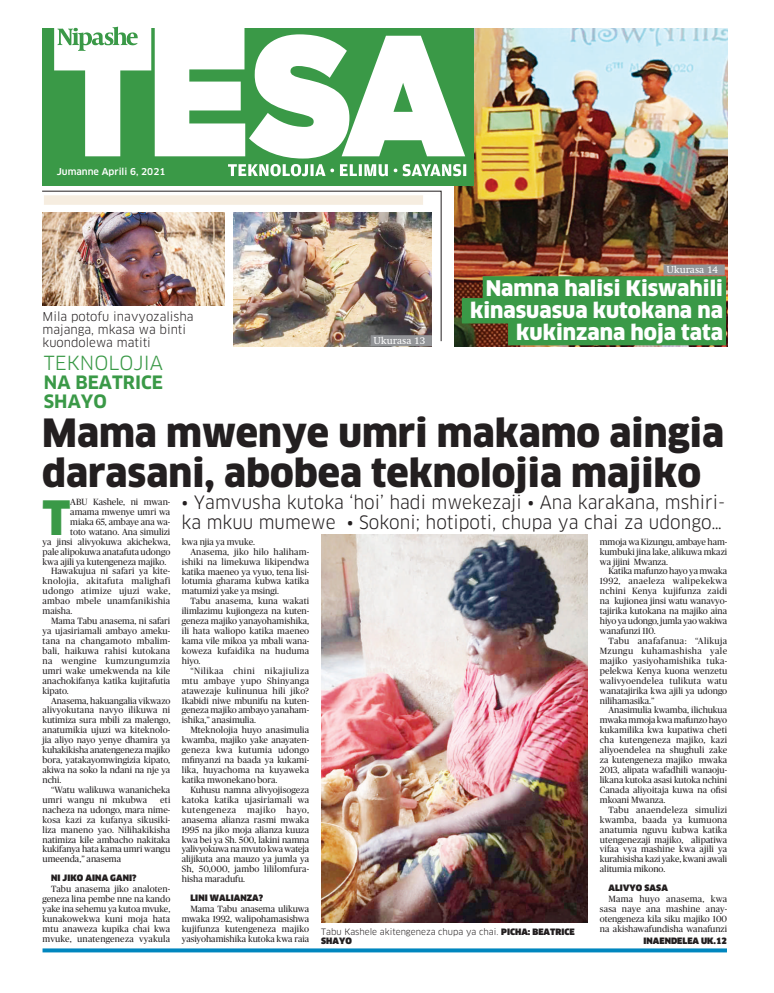
<style>
.page{position:relative;width:774px;height:993px;background:#fff}
.page>*{position:absolute;margin:0;border:0;box-sizing:border-box;transform-origin:0 0}
.t1{font:900 46.2px "Clan";color:#3a9947}
.t2{font:900 38px/39px "Clan";color:#231f20}
.t3{font:900 21px/21.8px "Clan";color:#fff;text-align:right}
.t4{font:19px "Clan OSF";color:#3a9947}
.t5{font:18px/19px "Clan OSF";color:#231f20;scale:.96 1}
.t6{font:700 18px/19px "Clan OSF";color:#3a9947}
.t7{font:12px/13px "Clan OSF";color:#231f20}
.t8{font:10px "Swift";color:#fff}
.t9{font:500 9.2px "Clan";color:#fff}
.t10{font:9px/9.9px "Publico";color:#231f20;text-align:justify}
.t11{font:9px "Publico";letter-spacing:.02em;color:#231f20}
.t12{font:9px "Publico";letter-spacing:.025em;color:#231f20}
.t13{font:9px "Publico";letter-spacing:-.02em;color:#231f20}
.t14{font:9px "Publico";letter-spacing:.04em;color:#231f20}
.t15{font:9px "Publico";letter-spacing:.05em;color:#231f20}
.t16{font:9px "Publico";letter-spacing:.035em;color:#231f20}
.t17{font:9px "Publico";letter-spacing:.055em;color:#231f20}
.t18{font:9px "Publico";letter-spacing:.045em;color:#231f20}
.t19{font:8.6px/9px "Clan";color:#231f20}
.t20{font:900 8.6px "Clan";letter-spacing:.01em;color:#231f20}
.s1{font-weight:900}
</style>
<div class="page">
<img style="left:454px;top:28px;width:273px;height:318px">
<svg style="left:42px;top:191px;width:399px;height:150px"></svg>
<div style="left:44px;top:195px;width:379px;height:10px;background:#f6ede0"></div>
<div style="left:42px;top:28px;width:432px;height:158px;background:#3a9947"></div>
<svg style="left:228px;top:164px;width:238px;height:12px"></svg>
<svg style="left:54px;top:26px;width:411px;height:132px;fill:#fff"></svg>
<svg style="left:57px;top:27px;width:81px;height:24px"></svg>
<div style="left:483px;top:276px;width:243px;height:25px;background:#3a9947"></div>
<div style="left:462px;top:298px;width:264px;height:25px;background:#3a9947"></div>
<div style="left:508px;top:320px;width:218px;height:25px;background:#3a9947"></div>
<svg style="left:43px;top:948px;width:684px;height:4px;background:#1b93c5"></svg>
<div style="left:663px;top:264px;width:62px;height:11px;background:#939598;border:1px solid #939598"></div>
<img style="left:321px;top:534px;width:267px;height:387px">
<img style="left:234px;top:212px;width:198px;height:134px">
<img style="left:43px;top:212px;width:182px;height:93px">
<div style="left:371px;top:335px;width:61px;height:11px;background:#939598;border:1px solid #939598"></div>
<p class="t9" style="left:57px;top:166px;width:110px">Jumanne Aprili 6, 2021</p>
<h3 class="t7" style="left:43px;top:309px;width:153px">Mila potofu inavyozalisha majanga, mkasa wa binti kuondolewa matiti</h3>
<h3 class="t4" style="left:44px;top:352px;width:118px">teknolojia</h3>
<h3 class="t6" style="left:44px;top:372px;width:121px">NA BEATRICE<br>SHAYO</h3>
<p class="t8" style="left:374px;top:334px;width:53px">Ukurasa 13</p>
<p class="t8" style="left:667px;top:264px;width:53px">Ukurasa 14</p>
<h3 class="t3" style="left:470px;top:277px;width:254px">Namna halisi Kiswahili kinasuasua kutokana na kukinzana hoja tata</h3>
<h2 class="t2" style="left:42px;top:414px;width:683px">Mama mwenye umri makamo aingia darasani, abobea teknolojia majiko</h2>
<h3 class="t5" style="left:181px;top:493px;width:568px">• Yamvusha kutoka ‘hoi’ hadi mwekezaji • Ana karakana, mshiri&shy;ka mkuu mumewe • Sokoni; hotipoti, chupa ya chai za udongo…</h3>
<h1 class="t1" style="left:43px;top:492px;width:29px">T</h1>
<p class="t10" style="left:70px;top:496px;width:102px">ABU Kashele, ni mwan-</p>
<p class="t10" style="left:70px;top:506px;width:102px">amama mwenye umri wa</p>
<p class="t10" style="left:70px;top:516px;width:102px">miaka 65, ambaye ana wa-</p>
<p class="t10" style="left:70px;top:526px;width:102px">toto watano. Ana simulizi</p>
<p class="t10" style="left:43px;top:536px;width:129px">ya jinsi alivyokuwa akichekwa,</p>
<p class="t10" style="left:43px;top:546px;width:129px">pale alipokuwa anatafuta udongo</p>
<p class="t10" style="left:43px;top:556px;width:125px">kwa ajili ya kutengeneza majiko.</p>
<p class="t10" style="left:51px;top:566px;width:121px">Hawakujua ni safari ya kite-</p>
<p class="t14" style="left:43px;top:576px;width:129px">knolojia, akitafuta malighafi</p>
<p class="t16" style="left:43px;top:586px;width:129px">udongo atimize ujuzi wake,</p>
<p class="t12" style="left:43px;top:596px;width:129px">ambao mbele unamfanikishia</p>
<p class="t10" style="left:43px;top:606px;width:31px">maisha.</p>
<p class="t10" style="left:51px;top:616px;width:121px">Mama Tabu anasema, ni safari</p>
<p class="t10" style="left:43px;top:625px;width:129px">ya ujasiriamali ambayo ameku-</p>
<p class="t12" style="left:43px;top:635px;width:129px">tana na changamoto mbalim-</p>
<p class="t11" style="left:43px;top:645px;width:129px">bali, haikuwa rahisi kutokana</p>
<p class="t18" style="left:43px;top:655px;width:129px">na wengine kumzungumzia</p>
<p class="t10" style="left:43px;top:665px;width:129px">umri wake umekwenda na kile</p>
<p class="t10" style="left:43px;top:675px;width:129px">anachokifanya katika kujitafutia</p>
<p class="t10" style="left:43px;top:685px;width:28px">kipato.</p>
<p class="t10" style="left:51px;top:695px;width:121px">Anasema, hakuangalia vikwazo</p>
<p class="t11" style="left:43px;top:705px;width:129px">alivyokutana navyo ilikuwa ni</p>
<p class="t10" style="left:43px;top:715px;width:129px">kutimiza sura mbili za malengo,</p>
<p class="t10" style="left:43px;top:725px;width:129px">anatumikia ujuzi wa kiteknolo-</p>
<p class="t10" style="left:43px;top:735px;width:129px">jia aliyo nayo yenye dhamira ya</p>
<p class="t10" style="left:43px;top:744px;width:129px">kuhakikisha anatengeneza majiko</p>
<p class="t10" style="left:43px;top:754px;width:129px">bora, yatakayomwingizia kipato,</p>
<p class="t10" style="left:43px;top:764px;width:129px">akiwa na soko la ndani na nje ya</p>
<p class="t10" style="left:43px;top:774px;width:20px">nchi.</p>
<p class="t10" style="left:51px;top:784px;width:121px">“Watu walikuwa wananicheka</p>
<p class="t11" style="left:43px;top:794px;width:106px">umri wangu ni mkubwa</p>
<p class="t10" style="left:600px;top:536px;width:129px">mmoja wa Kizungu, ambaye ham&shy;kumbuki jina lake, alikuwa mkazi wa jijini Mwanza.</p>
<p class="t10" style="left:600px;top:566px;width:129px;text-indent:9px">Katika mafunzo hayo ya mwaka 1992, anaeleza walipekekwa nchini Kenya kujifunza zaidi na kujionea jinsi watu wanavyo&shy;tajirika kutokana na majiko aina hiyo ya udongo, jumla yao wakiwa wanafunzi 110.</p>
<p class="t10" style="left:600px;top:635px;width:129px;text-indent:9px">Tabu anafafanua: “Alikuja Mzungu kuhamashisha yale majiko yasiyohamishika tuka&shy;pelekwa Kenya kuona wenzetu walivyoendelea tulikuta watu wanatajirika kwa ajili ya udongo nilihamasika.”</p>
<p class="t10" style="left:600px;top:705px;width:129px;text-indent:9px">Anasimulia kwamba, ilichukua mwaka mmoja kwa mafunzo hayo kukamilika kwa kupatiwa cheti cha kutengeneza majiko, kazi aliyoendelea na shughuli zake za kutengeneza majiko mwaka 2013, alipata wafadhili wanaoju&shy;likana kutoka asasi kutoka nchini Canada aliyoitaja kuwa na ofisi mkoani Mwanza.</p>
<p class="t10" style="left:600px;top:804px;width:129px;text-indent:9px">Tabu anaendeleza simulizi kwamba, baada ya kumuona anatumia nguvu kubwa katika utengenezaji majiko, alipatiwa vifaa vya mashine kwa ajili ya kurahisisha kazi yake, kwani awali alitumia mikono.</p>
<p class="t20" style="left:608px;top:883px;width:61px">ALIVYO SASA</p>
<p class="t10" style="left:600px;top:893px;width:129px;text-indent:9px">Mama huyo anasema, kwa sasa naye ana mashine anay&shy;otengeneza kila siku majiko 100 na akishawafundisha wanafunzi</p>
<p class="t10" style="left:182px;top:536px;width:75px">kwa njia ya mvuke.</p>
<p class="t11" style="left:190px;top:546px;width:120px">Anasema, jiko hilo haliham-</p>
<p class="t10" style="left:182px;top:556px;width:129px">ishiki na limekuwa likipendwa</p>
<p class="t10" style="left:182px;top:566px;width:129px">katika maeneo ya vyuo, tena lisi-</p>
<p class="t10" style="left:182px;top:576px;width:129px">lotumia gharama kubwa katika</p>
<p class="t10" style="left:182px;top:586px;width:99px">matumizi yake ya msingi.</p>
<p class="t11" style="left:190px;top:596px;width:120px">Tabu anasema, kuna wakati</p>
<p class="t10" style="left:182px;top:606px;width:129px">ilimlazimu kujiongeza na kuten-</p>
<p class="t10" style="left:182px;top:616px;width:129px">geneza majiko yanayohamishika,</p>
<p class="t10" style="left:182px;top:625px;width:129px">ili hata waliopo katika maeneo</p>
<p class="t10" style="left:182px;top:635px;width:129px">kama vile mikoa ya mbali wana-</p>
<p class="t11" style="left:182px;top:645px;width:129px">koweza kufaidika na huduma</p>
<p class="t10" style="left:182px;top:655px;width:20px">hiyo.</p>
<p class="t15" style="left:190px;top:665px;width:120px">“Nilikaa chini nikajiuliza</p>
<p class="t12" style="left:182px;top:675px;width:129px">mtu ambaye yupo Shinyanga</p>
<p class="t11" style="left:182px;top:685px;width:129px">atawezaje kulinunua hili jiko?</p>
<p class="t10" style="left:182px;top:695px;width:129px">Ikabidi niwe mbunifu na kuten-</p>
<p class="t10" style="left:182px;top:705px;width:129px">geneza majiko ambayo yanaham-</p>
<p class="t10" style="left:182px;top:715px;width:76px">ishika,” anasimulia.</p>
<p class="t10" style="left:190px;top:725px;width:120px">Mteknolojia huyo anasimulia</p>
<p class="t10" style="left:182px;top:735px;width:129px">kwamba, majiko yake anayaten-</p>
<p class="t12" style="left:182px;top:744px;width:129px">geneza kwa kutumia udongo</p>
<p class="t10" style="left:182px;top:754px;width:129px">mfinyanzi na baada ya kukami-</p>
<p class="t11" style="left:182px;top:764px;width:129px">lika, huyachoma na kuyaweka</p>
<p class="t10" style="left:182px;top:774px;width:97px">katika mwonekano bora.</p>
<p class="t10" style="left:190px;top:784px;width:120px">Kuhusu namna alivyojisogeza</p>
<p class="t12" style="left:182px;top:794px;width:129px">katoka katika ujasiriamali wa</p>
<p class="t17" style="left:182px;top:804px;width:129px">kutengeneza majiko hayo,</p>
<p class="t10" style="left:182px;top:814px;width:129px">anasema alianza rasmi mwaka</p>
<p class="t10" style="left:182px;top:824px;width:129px">1995 na jiko moja alianza kuuza</p>
<p class="t10" style="left:182px;top:834px;width:129px">kwa bei ya Sh. 500, lakini namna</p>
<p class="t13" style="left:182px;top:844px;width:129px">yalivyokuwa na mvuto kwa wateja</p>
<p class="t10" style="left:182px;top:854px;width:129px">alijikuta ana mauzo ya jumla ya</p>
<p class="t11" style="left:182px;top:863px;width:129px">Sh, 50,000, jambo lililomfura-</p>
<p class="t10" style="left:182px;top:873px;width:65px">hisha maradufu.</p>
<p class="t20" style="left:190px;top:892px;width:74px">LINI WALIANZA?</p>
<p class="t10" style="left:182px;top:903px;width:129px;text-indent:9px">Mama Tabu anasema ulikuwa mwaka 1992, walipohamasishwa kujifunza kutengeneza majiko yasiyohamishika kutoka kwa raia</p>
<p class="t10" style="left:43px;top:794px;width:129px;text-indent:118px">eti nacheza na udongo, mara nime&shy;kosa kazi za kufanya sikusiki&shy;liza maneno yao. Nilihakikisha natimiza kile ambacho nakitaka kukifanya hata kama umri wangu umeenda,” anasema</p>
<p class="t20" style="left:51px;top:873px;width:42px">NI JIKO AINA</p>
<p class="t20" style="left:110px;top:873px;width:13px">GANI</p>
<p class="t20" style="left:132px;top:873px;width:6px">?</p>
<p class="t10" style="left:43px;top:883px;width:129px;text-indent:9px">Tabu anasema jiko analoten&shy;geneza lina pembe nne na kando yake ina sehemu ya kutoa mvuke, kunakowekwa kuni moja hata mtu anaweza kupika chai kwa mvuke, unatengeneza vyakula</p>
<p class="t19" style="left:321px;top:926px;width:255px">Tabu Kashele akitengeneza chupa ya chai. <span class="s1">PICHA: BEATRICE<br>SHAYO</span></p>
<p class="t20" style="left:643px;top:935px;width:85px">INAENDELEA UK.12</p>
</div>
